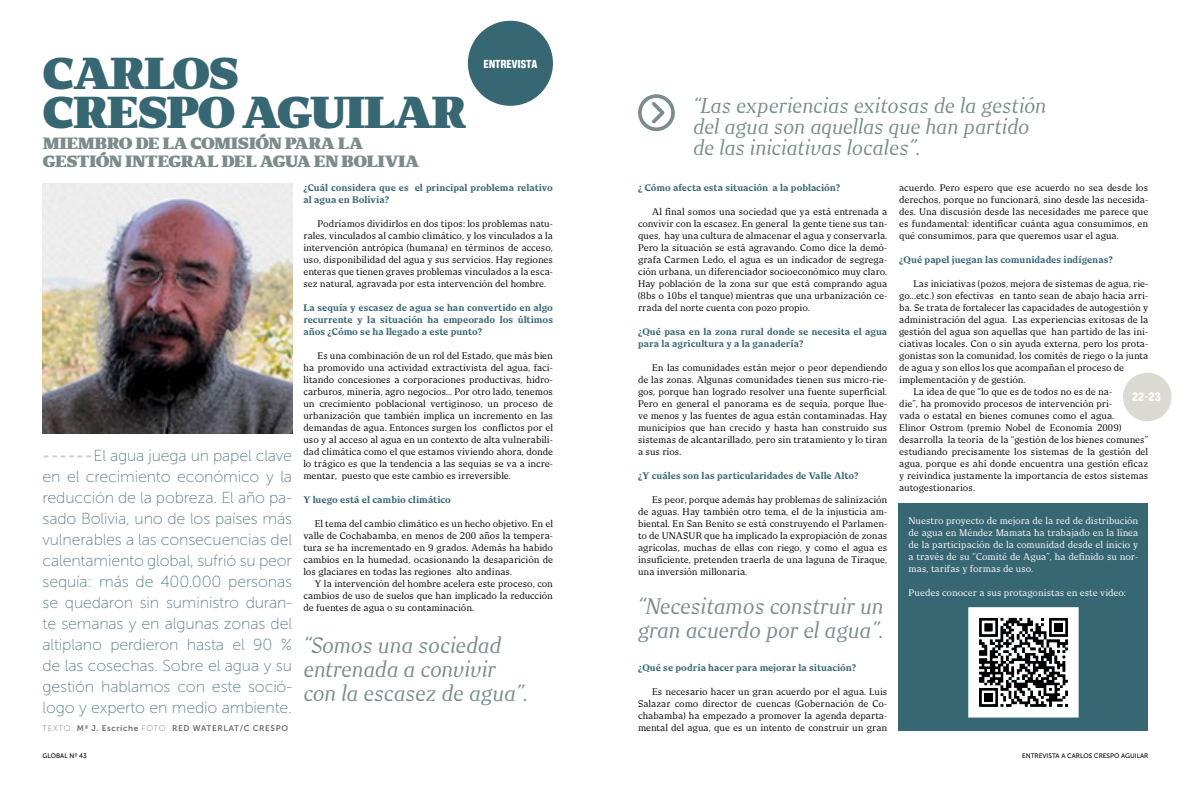
<style>
.page{position:relative;width:1191px;height:794px;background:#fff}
.page>*{position:absolute;margin:0;border:0;box-sizing:border-box;transform-origin:0 0}
.t1{font:800 42px/39px "New June Serif";letter-spacing:-.035em;color:#386774;scale:1.07 1}
.t2{font:italic 21px/24px "New June Serif";color:#7c8b8b}
.t3{font:italic 20px/21px "New June Serif";color:#7c8b8b}
.t4{font:16px/21px "Museo Sans 100";letter-spacing:-.01em;color:#61808b;text-align:justify}
.t5{font:800 15.4px "New June Serif";letter-spacing:-.025em;color:#7c8b8b;scale:1.07 1}
.t6{font:15px "Ketchupa";color:#fff}
.t7{font:14px "Ketchupa";letter-spacing:-.015em;color:#fff}
.t8{font:9px/12px "New June Serif";letter-spacing:.01em;color:#000;text-align:justify}
.t9{font:700 9px/12px "New June Serif";letter-spacing:.01em;color:#386774}
.t10{font:9px/12px "New June Serif";letter-spacing:.01em;color:#fff;text-align:justify}
.t11{font:9px "New June Serif";letter-spacing:-.01em;color:#000}
.t12{font:8.2px "Museo Sans 700";color:#706f6f}
.t13{font:6.5px "Museo Sans 500";color:#000}
.s1{font-family:"Museo Sans 700";color:#c8cbc7}
.s2{font-family:"Museo Sans 100"}
</style>
<div class="page">
<img style="left:43px;top:183px;width:249px;height:250px">
<div style="left:468px;top:21px;width:85px;height:85px;background:#386774;border-radius:50%"></div>
<div style="left:1123px;top:373px;width:48px;height:48px;background:#dadad2;border-radius:50%"></div>
<svg style="left:638px;top:94px;width:37px;height:37px"></svg>
<div style="left:898px;top:503px;width:250px;height:228px;background:#386774"></div>
<svg style="left:968px;top:607px;width:110px;height:110px;background:#a2a4a4"></svg>
<h1 class="t1" style="left:43px;top:53px;width:398px">CARLOS<br>CRESPO AGUILAR</h1>
<h3 class="t5" style="left:43px;top:134px;width:28px">MIEM</h3>
<h3 class="t5" style="left:95px;top:134px;width:111px">BRO DE LA COMISI</h3>
<h3 class="t5" style="left:255px;top:134px;width:40px">ÓN PARA</h3>
<h3 class="t5" style="left:338px;top:134px;width:13px">LA</h3>
<h3 class="t5" style="left:43px;top:152px;width:120px">GESTIÓN INTEGRAL</h3>
<h3 class="t5" style="left:221px;top:152px;width:61px">DEL AGUA</h3>
<h3 class="t5" style="left:314px;top:152px;width:37px">EN BOLI</h3>
<h3 class="t5" style="left:385px;top:152px;width:24px">VIA</h3>
<h3 class="t7" style="left:483px;top:57px;width:55px">ENTREVISTA</h3>
<p class="t4" style="left:43px;top:445px;width:251px"><span class="s1">------</span>El agua juega un papel clave en el crecimiento económico y la reducción de la pobreza. El año pa&shy;sado Bolivia, uno de los países más vulnerables a las consecuencias del calentamiento global, sufrió su peor sequía: más de 400.000 personas se quedaron sin suministro duran&shy;te semanas y en algunas zonas del altiplano perdieron hasta el 90 % de las cosechas. Sobre el agua y su gestión hablamos con este soció&shy;logo y experto en medio ambiente.</p>
<p class="t12" style="left:43px;top:723px;width:136px"><span class="s2">TEXTO:</span> Mª J. Escriche <span class="s2">FOTO:</span> RED</p>
<p class="t12" style="left:193px;top:723px;width:15px">WATERLAT</p>
<p class="t12" style="left:240px;top:723px;width:20px">/C CRESP</p>
<p class="t12" style="left:281px;top:723px;width:8px">O</p>
<p class="t13" style="left:43px;top:752px;width:46px">GLOBAL Nº 43</p>
<p class="t9" style="left:303px;top:181px;width:251px">¿Cuál considera que es el principal problema relativo al agua en Bolivia?</p>
<p class="t8" style="left:303px;top:217px;width:251px;text-indent:14px">Podríamos dividirlos en dos tipos: los problemas natu&shy;rales, vinculados al cambio climático, y los vinculados a la intervención antrópica (humana) en términos de acceso, uso, disponibilidad del agua y sus servicios. Hay regiones enteras que tienen graves problemas vinculados a la esca&shy;sez natural, agravada por esta intervención del hombre.</p>
<p class="t9" style="left:303px;top:301px;width:251px;text-align:justify">La sequía y escasez de agua se han convertido en algo recurrente y la situación ha empeorado los últimos años ¿Cómo se ha llegado a este punto?</p>
<p class="t8" style="left:303px;top:349px;width:251px;text-indent:14px">Es una combinación de un rol del Estado, que más bien ha promovido una actividad extractivista del agua, faci&shy;litando concesiones a corporaciones productivas, hidro&shy;carburos, minería, agro negocios… Por otro lado, tenemos un crecimiento poblacional vertiginoso, un proceso de urbanización que también implica un incremento en las demandas de agua. Entonces surgen los conflictos por el uso y al acceso al agua en un contexto de alta vulnerabili&shy;dad climática como el que estamos viviendo ahora, donde lo trágico es que la tendencia a las sequias se va a incre&shy;mentar, puesto que este cambio es irreversible.</p>
<p class="t9" style="left:303px;top:493px;width:149px">Y luego está el cambio climático</p>
<p class="t8" style="left:303px;top:517px;width:251px;text-indent:11px">El tema del cambio climático es un hecho objetivo. En el valle de Cochabamba, en menos de 200 años la tempera&shy;tura se ha incrementado en 9 grados. Además ha habido cambios en la humedad, ocasionando la desaparición de los glaciares en todas las regiones alto andinas.</p>
<p class="t8" style="left:303px;top:577px;width:251px;text-indent:11px">Y la intervención del hombre acelera este proceso, con cambios de uso de suelos que han implicado la reducción de fuentes de agua o su contaminación.</p>
<h2 class="t2" style="left:303px;top:633px;width:226px">“Somos una sociedad entrenada a convivir con la escasez de agua”.</h2>
<h3 class="t3" style="left:693px;top:95px;width:355px">“Las experiencias exitosas de la gestión del agua son aquellas que han partido de las iniciativas locales”.</h3>
<p class="t9" style="left:638px;top:181px;width:204px">¿ Cómo afecta esta situación a la población?</p>
<p class="t8" style="left:638px;top:205px;width:251px;text-indent:14px">Al final somos una sociedad que ya está entrenada a convivir con la escasez. En general la gente tiene sus tan&shy;ques, hay una cultura de almacenar el agua y conservarla.<br>Pero la situación se está agravando. Como dice la demó&shy;grafa Carmen Ledo, el agua es un indicador de segrega&shy;ción urbana, un diferenciador socioeconómico muy claro.<br>Hay población de la zona sur que está comprando agua (8bs o 10bs el tanque) mientras que una urbanización ce&shy;rrada del norte cuenta con pozo propio.</p>
<p class="t9" style="left:638px;top:325px;width:251px">¿Qué pasa en la zona rural donde se necesita el agua para la agricultura y a la ganadería?</p>
<p class="t8" style="left:638px;top:361px;width:251px;text-indent:14px">En las comunidades están mejor o peor dependiendo de las zonas. Algunas comunidades tienen sus micro-rie&shy;gos, porque han logrado resolver una fuente superficial.<br>Pero en general el panorama es de sequía, porque llue&shy;ve menos y las fuentes de agua están contaminadas. Hay municipios que han crecido y hasta han construido sus sistemas de alcantarillado, pero sin tratamiento y lo tiran a sus ríos.</p>
<p class="t9" style="left:638px;top:469px;width:222px">¿Y cuáles son las particularidades de Valle Alto?</p>
<p class="t8" style="left:638px;top:493px;width:251px;text-indent:14px">Es peor, porque además hay problemas de salinización de aguas. Hay también otro tema, el de la injusticia am&shy;biental. En San Benito se está construyendo el Parlamen&shy;to de UNASUR que ha implicado la expropiación de zonas agrícolas, muchas de ellas con riego, y como el agua es insuficiente, pretenden traerla de una laguna de Tiraque, una inversión millonaria.</p>
<h2 class="t2" style="left:637px;top:594px;width:247px">“Necesitamos construir un gran acuerdo por el agua”.</h2>
<p class="t9" style="left:638px;top:661px;width:220px">¿Qué se podría hacer para mejorar la situación?</p>
<p class="t8" style="left:638px;top:685px;width:251px;text-indent:14px">Es necesario hacer un gran acuerdo por el agua. Luis Salazar como director de cuencas (Gobernación de Co&shy;chabamba) ha empezado a promover la agenda departa&shy;mental del agua, que es un intento de construir un gran</p>
<p class="t8" style="left:899px;top:181px;width:250px">acuerdo. Pero espero que ese acuerdo no sea desde los derechos, porque no funcionará, sino desde las necesida&shy;des. Una discusión desde las necesidades me parece que es fundamental: identificar cuánta agua consumimos, en qué consumimos, para que queremos usar el agua.</p>
<p class="t9" style="left:899px;top:253px;width:215px">¿Qué papel juegan las comunidades indígenas?</p>
<p class="t8" style="left:913px;top:277px;width:236px">Las iniciativas (pozos, mejora de sistemas de agua, rie-</p>
<p class="t8" style="left:899px;top:289px;width:250px">go...etc.) son efectivas en tanto sean de abajo hacia arri-</p>
<p class="t8" style="left:899px;top:301px;width:250px">ba. Se trata de fortalecer las capacidades de autogestión y</p>
<p class="t8" style="left:899px;top:313px;width:250px">administración del agua. Las experiencias exitosas de la</p>
<p class="t8" style="left:899px;top:325px;width:250px">gestión del agua son aquellas que han partido de las ini-</p>
<p class="t8" style="left:899px;top:337px;width:250px">ciativas locales. Con o sin ayuda externa, pero los prota-</p>
<p class="t8" style="left:899px;top:349px;width:250px">gonistas son la comunidad, los comités de riego o la junta</p>
<p class="t8" style="left:899px;top:361px;width:226px">de agua y son ellos los que acompañan el proceso de</p>
<p class="t11" style="left:899px;top:374px;width:128px">implementación y de gestión.</p>
<p class="t8" style="left:913px;top:385px;width:200px">La idea de que “lo que es de todos no es de na-</p>
<p class="t11" style="left:899px;top:398px;width:214px">die”, ha promovido procesos de intervención pri-</p>
<p class="t8" style="left:899px;top:409px;width:216px">vada o estatal en bienes comunes como el agua.</p>
<p class="t8" style="left:899px;top:421px;width:223px">Elinor Ostrom (premio Nobel de Economía 2009)</p>
<p class="t8" style="left:899px;top:433px;width:250px">desarrolla la teoría de la “gestión de los bienes comunes”</p>
<p class="t8" style="left:899px;top:445px;width:250px">estudiando precisamente los sistemas de la gestión del</p>
<p class="t8" style="left:899px;top:457px;width:250px">agua, porque es ahí donde encuentra una gestión eficaz</p>
<p class="t8" style="left:899px;top:469px;width:250px">y reivindica justamente la importancia de estos sistemas</p>
<p class="t8" style="left:899px;top:481px;width:77px">autogestionarios.</p>
<h3 class="t6" style="left:1132px;top:389px;width:30px">22-23</h3>
<p class="t10" style="left:908px;top:514px;width:231px">Nuestro proyecto de mejora de la red de distribución de agua en Méndez Mamata ha trabajado en la línea de la participación de la comunidad desde el inicio y a través de su “Comité de Agua”, ha definido su nor&shy;mas, tarifas y formas de uso.</p>
<p class="t10" style="left:908px;top:586px;width:219px">Puedes conocer a sus protagonistas en este video:</p>
<p class="t13" style="left:1022px;top:752px;width:128px">ENTREVISTA A CARLOS CRESPO AGUILAR</p>
</div>
